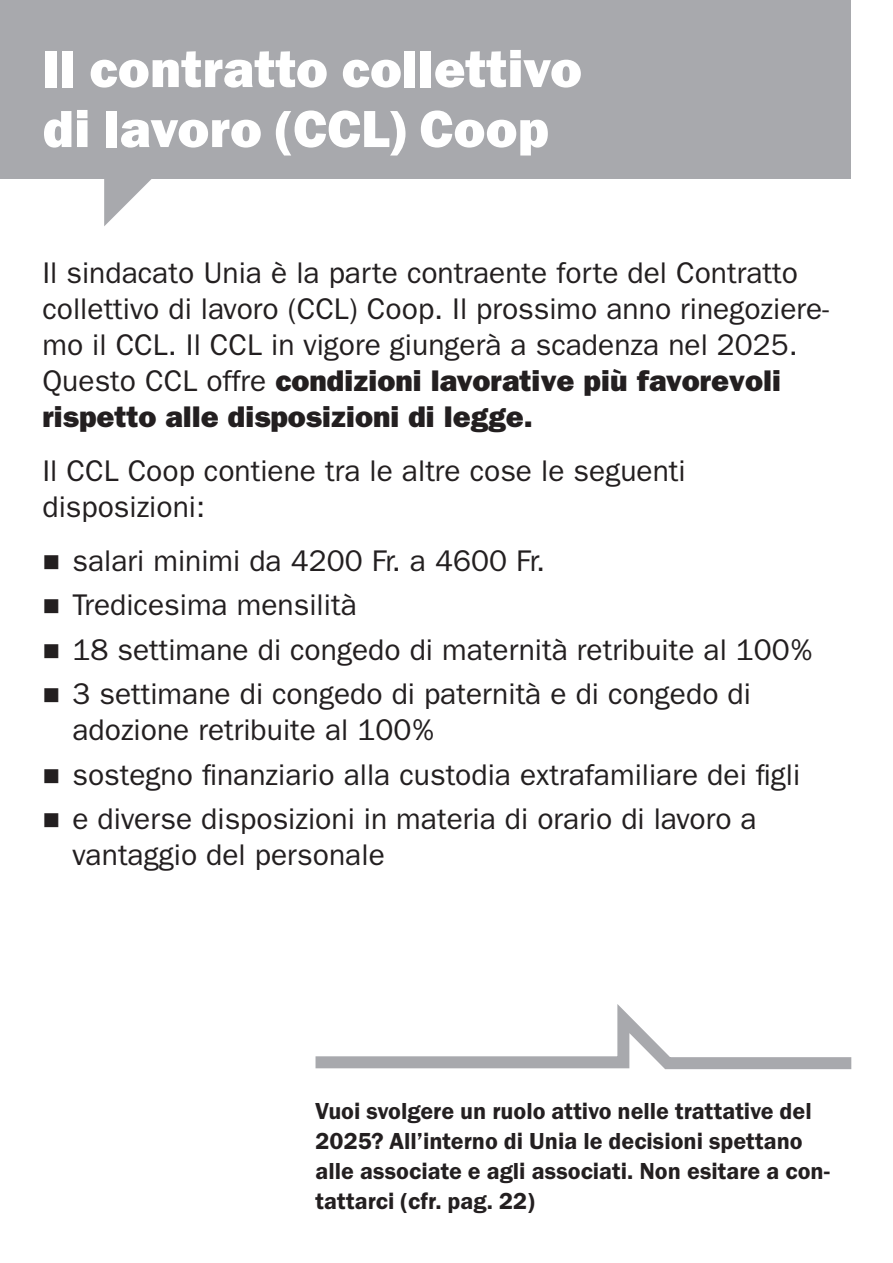
<style>
.page{position:relative;width:893px;height:1263px;background:#fff}
.page>*{position:absolute;margin:0;border:0;box-sizing:border-box;transform-origin:0 0}
.t1{font:54px/60px "Franklin Gothic URW Hea";color:#fff}
.t2{font:30px/36px "Franklin Gothic LT Pro";color:#231f20}
.t3{font:24px/30px "Franklin Gothic URW Dem";color:#231f20}
.s1{font-weight:800}
</style>
<div class="page">
<svg style="left:315px;top:1004px;width:537px;height:66px"></svg>
<div style="left:0;top:0;width:850px;height:179px;background:#a8a9ad"></div>
<svg style="left:104px;top:179px;width:48px;height:47px"></svg>
<h1 class="t1" style="left:43px;top:37px;width:541px">Il contratto collettivo di lavoro (CCL) Coop</h1>
<p class="t2" style="left:43px;top:255px;width:788px">Il sindacato Unia è la parte contraente forte del Contratto collettivo di lavoro (CCL) Coop. Il prossimo anno rinegoziere&shy;mo il CCL. Il CCL in vigore giungerà a scadenza nel 2025.<br>Questo CCL offre <span class="s1">condizioni lavorative più favorevoli rispetto alle disposizioni di legge.</span></p>
<p class="t2" style="left:43px;top:453px;width:645px">Il CCL Coop contiene tra le altre cose le seguenti disposizioni:</p>
<p class="t2" style="left:72px;top:539px;width:741px;line-height:44.4px">salari minimi da 4200 Fr. a 4600 Fr.<br>Tredicesima mensilità<br>18 settimane di congedo di maternità retribuite al 100% 3 settimane di congedo di paternità e di congedo di</p>
<p class="t2" style="left:72px;top:708px;width:729px;line-height:44.4px">adozione retribuite al 100%<br>sostegno finanziario alla custodia extrafamiliare dei figli e diverse disposizioni in materia di orario di lavoro a</p>
<p class="t2" style="left:72px;top:837px;width:314px">vantaggio del personale</p>
<p class="t3" style="left:315px;top:1096px;width:516px">Vuoi svolgere un ruolo attivo nelle trattative del 2025? All’interno di Unia le decisioni spettano alle associate e agli associati. Non esitare a con&shy;tattarci (cfr. pag. 22)</p>
</div>
